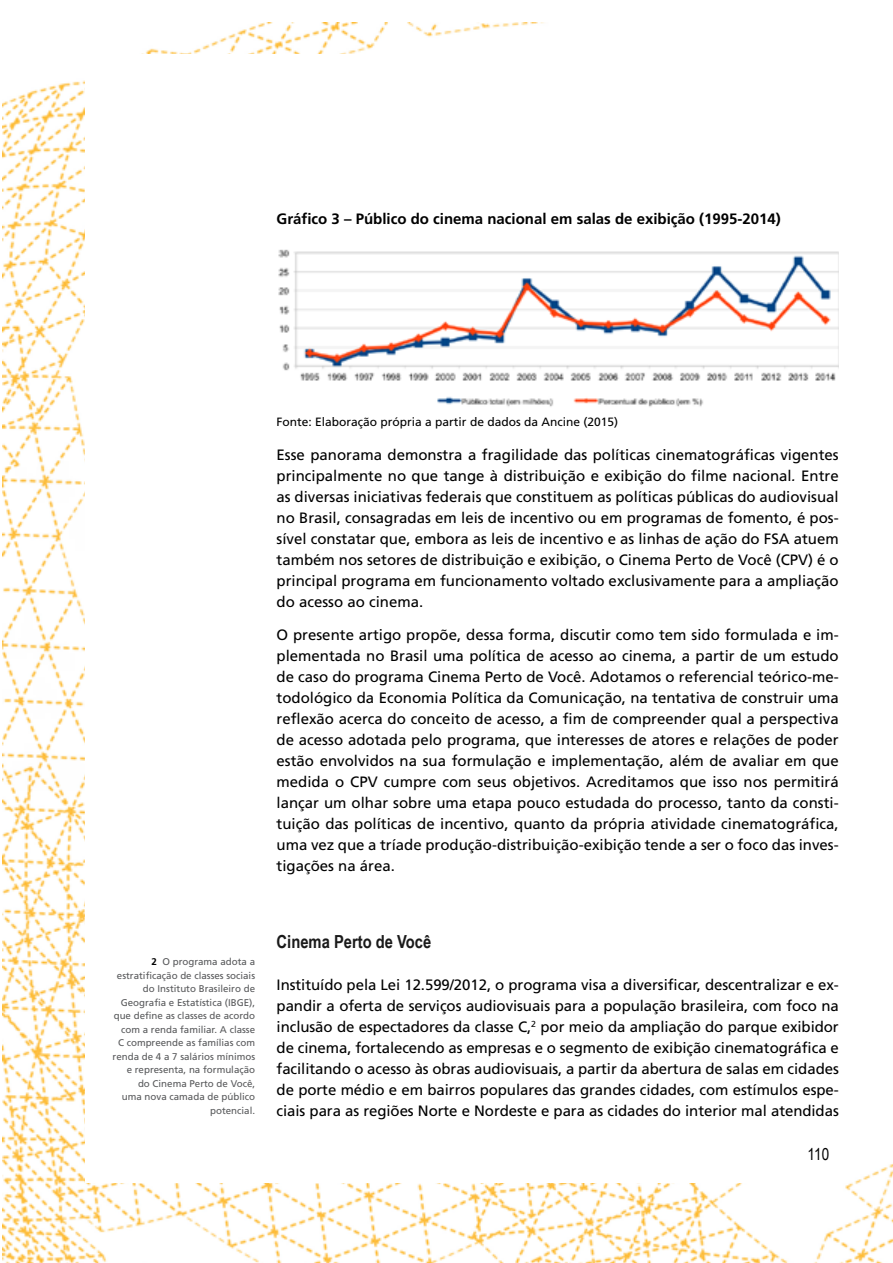
<style>
.page{position:relative;width:893px;height:1263px;background:#fff}
.page>*{position:absolute;margin:0;border:0;box-sizing:border-box;transform-origin:0 0}
.t1{font:700 18px "Arial Narrow";color:#1a1a1a}
.t2{font:16.5px "Arial Narrow";letter-spacing:-.03em;color:#000}
.t3{font:15px/21px "Frutiger LT Std";color:#000;text-align:justify}
.t4{font:700 15px "Frutiger LT Std";color:#000}
.t5{font:12px "Frutiger LT Std";color:#000}
.t6{font:9.75px/13.5px "Frutiger LT Std";color:#58595b;text-align:right}
.s1{font-style:italic}
.s2{font-weight:700;color:#000}
</style>
<div class="page">
<img style="left:3px;top:23px;width:890px;height:1240px">
<div style="left:85px;top:54px;width:754px;height:1128px;background:#fff"></div>
<img style="left:278px;top:249px;width:561px;height:158px">
<p class="t4" style="left:277px;top:210px;width:506px">Gráfico 3 – Público do cinema nacional em salas de exibição (1995-2014)</p>
<p class="t5" style="left:277px;top:415px;width:343px">Fonte: Elaboração própria a partir de dados da Ancine (2015)</p>
<p class="t3" style="left:277px;top:444px;width:564px">Esse panorama demonstra a fragilidade das políticas cinematográficas vigentes principalmente no que tange à distribuição e exibição do filme nacional<span class="s1">.</span> Entre as diversas iniciativas federais que constituem as políticas públicas do audiovisual no Brasil, consagradas em leis de incentivo ou em programas de fomento, é pos&shy;sível constatar que, embora as leis de incentivo e as linhas de ação do FSA atuem também nos setores de distribuição e exibição, o Cinema Perto de Você (CPV) é o principal programa em funcionamento voltado exclusivamente para a ampliação do acesso ao cinema.</p>
<p class="t3" style="left:277px;top:625px;width:564px">O presente artigo propõe, dessa forma, discutir como tem sido formulada e im&shy;plementada no Brasil uma política de acesso ao cinema, a partir de um estudo de caso do programa Cinema Perto de Você. Adotamos o referencial teórico-me&shy;todológico da Economia Política da Comunicação, na tentativa de construir uma reflexão acerca do conceito de acesso, a fim de compreender qual a perspectiva de acesso adotada pelo programa, que interesses de atores e relações de poder estão envolvidos na sua formulação e implementação, além de avaliar em que medida o CPV cumpre com seus objetivos. Acreditamos que isso nos permitirá lançar um olhar sobre uma etapa pouco estudada do processo, tanto da consti&shy;tuição das políticas de incentivo, quanto da própria atividade cinematográfica, uma vez que a tríade produção-distribuição-exibição tende a ser o foco das inves&shy;tigações na área.</p>
<p class="t6" style="left:113px;top:955px;width:144px"><span class="s2">2</span> O programa adota a estratificação de classes sociais do Instituto Brasileiro de<br>Geografia e Estatística (IBGE), que define as classes de acordo com a renda familiar. A classe<br>C compreende as famílias com renda de 4 a 7 salários mínimos e representa, na formulação do Cinema Perto de Você,<br>uma nova camada de público potencial.</p>
<p class="t1" style="left:277px;top:928px;width:156px">Cinema Perto de Você</p>
<p class="t3" style="left:277px;top:974px;width:564px">Instituído pela Lei 12.599/2012, o programa visa a diversificar, descentralizar e ex&shy;pandir a oferta de serviços audiovisuais para a população brasileira, com foco na inclusão de espectadores da classe C,<sup>2</sup> por meio da ampliação do parque exibidor de cinema, fortalecendo as empresas e o segmento de exibição cinematográfica e facilitando o acesso às obras audiovisuais, a partir da abertura de salas em cidades de porte médio e em bairros populares das grandes cidades, com estímulos espe&shy;ciais para as regiões Norte e Nordeste e para as cidades do interior mal atendidas</p>
<p class="t2" style="left:808px;top:1136px;width:23px">110</p>
<p class="t2" style="left:808px;top:1142px;width:23px">110</p>
</div>
